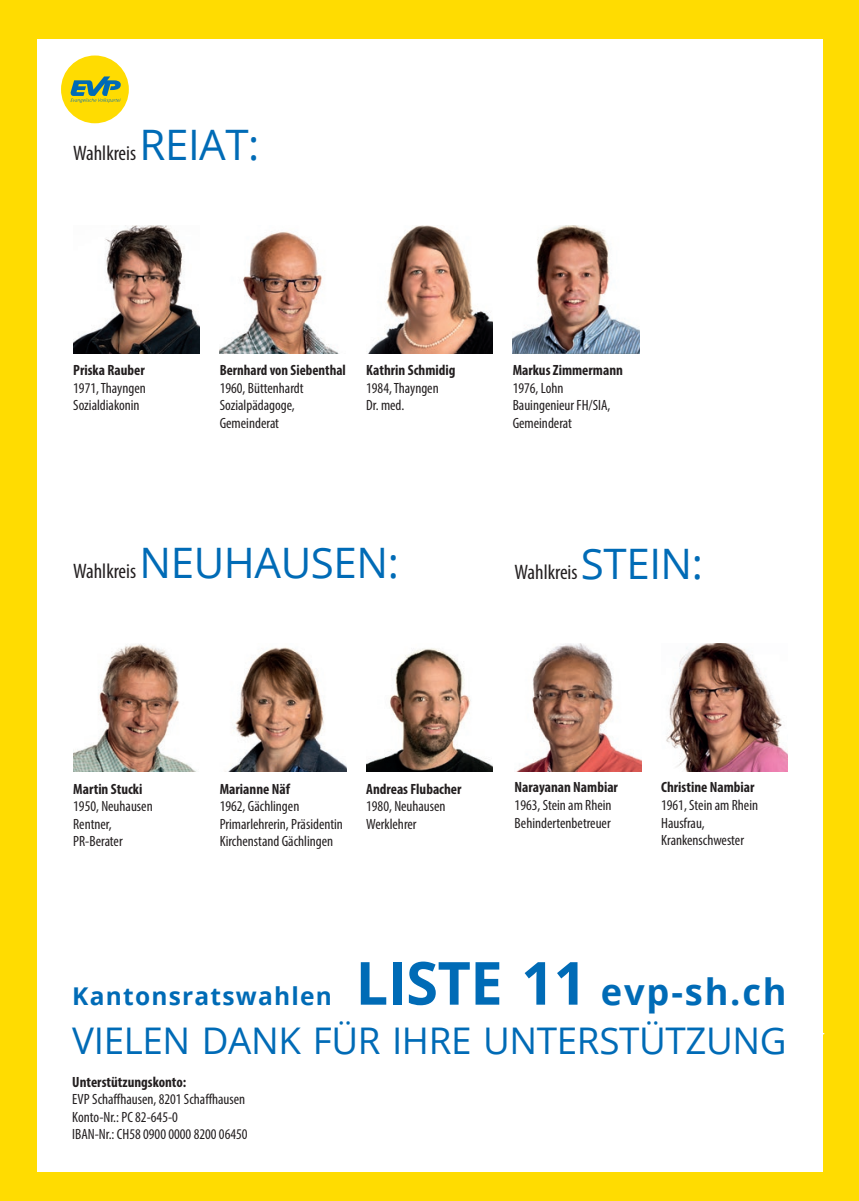
<style>
.page{position:relative;width:859px;height:1201px;background:#fff}
.page>*{position:absolute;margin:0;border:0;box-sizing:border-box;transform-origin:0 0}
.t1{font:700 59.5px "Open Sans";letter-spacing:-.01em;color:#006bb6}
.fliesstext_8_5_10{font:42px "Open Sans";letter-spacing:-.01em;color:#006bb6}
.t2{font:36.75px "Open Sans";letter-spacing:-.01em;color:#006bb6}
.t3{font:700 36.23px "Open Sans";letter-spacing:.05em;color:#006bb6}
.t4{font:700 24.5px "Open Sans";letter-spacing:.05em;color:#006bb6}
.fliesstext_8_5_10-2{font:condensed 21px "Myriad Pro";color:#231f20}
.fliesstext_8_5_10-3{font:condensed 14.88px/17.5px "Myriad Pro";color:#231f20}
.kandidaten_namen{font:700 condensed 14.88px "Myriad Pro";color:#231f20}
.fliesstext_8_5_10-4{font:700 condensed 14.88px "Myriad Pro";color:#231f20}
.s1{font-family:"Open Sans";font-stretch:normal;font-size:42px;color:#006bb6}
.s2{font-family:"Myriad Pro";font-stretch:condensed;font-size:21px;color:#231f20}
</style>
<div class="page">
<div style="left:0;top:0;width:858px;height:1200px;background:#ffdc01"></div>
<div style="left:37px;top:39px;width:785px;height:1132px;background:#fff"></div>
<svg style="left:822px;top:1004px;width:3px;height:38px"></svg>
<img style="left:73px;top:225px;width:127px;height:128px">
<img style="left:73px;top:643px;width:123px;height:128px">
<img style="left:517px;top:643px;width:124px;height:128px">
<img style="left:220px;top:231px;width:118px;height:122px">
<img style="left:229px;top:647px;width:117px;height:124px">
<img style="left:666px;top:643px;width:121px;height:128px">
<img style="left:366px;top:648px;width:126px;height:123px">
<img style="left:368px;top:225px;width:124px;height:128px">
<img style="left:512px;top:225px;width:127px;height:128px">
<div style="left:61px;top:55px;width:68px;height:68px;background:#ffdc01;border-radius:50%"></div>
<svg style="left:70px;top:76px;width:51px;height:27px"></svg>
<p class="fliesstext_8_5_10-2" style="left:73px;top:140px;width:188px">Wahlkreis <span class="s1">REIAT:</span></p>
<p class="kandidaten_namen" style="left:73px;top:361px;width:73px">Priska Rauber</p>
<p class="fliesstext_8_5_10-3" style="left:73px;top:379px;width:74px">1971, Thayngen</p>
<p class="fliesstext_8_5_10-3" style="left:73px;top:396px;width:68px">Sozialdiakonin</p>
<p class="kandidaten_namen" style="left:220px;top:361px;width:127px">Bernhard von Siebenthal</p>
<p class="fliesstext_8_5_10-3" style="left:220px;top:379px;width:85px">1960, Büttenhardt</p>
<p class="fliesstext_8_5_10-3" style="left:220px;top:396px;width:77px">Sozialpädagoge,</p>
<p class="fliesstext_8_5_10-3" style="left:220px;top:414px;width:61px">Gemeinderat</p>
<p class="kandidaten_namen" style="left:366px;top:361px;width:91px">Kathrin Schmidig</p>
<p class="fliesstext_8_5_10-3" style="left:366px;top:379px;width:74px">1984, Thayngen</p>
<p class="fliesstext_8_5_10-3" style="left:366px;top:396px;width:40px">Dr. med.</p>
<p class="kandidaten_namen" style="left:512px;top:361px;width:112px">Markus Zimmermann</p>
<p class="fliesstext_8_5_10-3" style="left:512px;top:379px;width:52px">1976, Lohn</p>
<p class="fliesstext_8_5_10-3" style="left:512px;top:396px;width:99px">Bauingenieur FH/SIA,</p>
<p class="fliesstext_8_5_10-3" style="left:512px;top:414px;width:61px">Gemeinderat</p>
<p class="fliesstext_8_5_10" style="left:73px;top:534px;width:327px"><span class="s2">Wahlkreis</span> NEUHAUSEN:</p>
<p class="fliesstext_8_5_10-2" style="left:514px;top:560px;width:190px">Wahlkreis <span class="s1">STEIN:</span></p>
<p class="kandidaten_namen" style="left:73px;top:779px;width:71px">Martin Stucki</p>
<p class="fliesstext_8_5_10-3" style="left:73px;top:797px;width:81px">1950, Neuhausen</p>
<p class="fliesstext_8_5_10-3" style="left:73px;top:815px;width:40px">Rentner,</p>
<p class="fliesstext_8_5_10-3" style="left:73px;top:832px;width:51px">PR-Berater</p>
<p class="kandidaten_namen" style="left:220px;top:779px;width:72px">Marianne Näf</p>
<p class="fliesstext_8_5_10-3" style="left:220px;top:797px;width:81px">1962, Gächlingen</p>
<p class="fliesstext_8_5_10-3" style="left:220px;top:815px;width:125px">Primarlehrerin, Präsidentin<br>Kirchenstand Gächlingen</p>
<p class="kandidaten_namen" style="left:366px;top:779px;width:97px">Andreas Flubacher</p>
<p class="fliesstext_8_5_10-3" style="left:366px;top:797px;width:81px">1980, Neuhausen</p>
<p class="fliesstext_8_5_10-3" style="left:366px;top:815px;width:52px">Werklehrer</p>
<p class="kandidaten_namen" style="left:514px;top:778px;width:105px">Narayanan Nambiar</p>
<p class="fliesstext_8_5_10-3" style="left:514px;top:796px;width:98px">1963, Stein am Rhein</p>
<p class="fliesstext_8_5_10-3" style="left:514px;top:813px;width:97px">Behindertenbetreuer</p>
<p class="kandidaten_namen" style="left:660px;top:778px;width:95px">Christine Nambiar</p>
<p class="fliesstext_8_5_10-3" style="left:660px;top:796px;width:98px">1961, Stein am Rhein</p>
<p class="fliesstext_8_5_10-3" style="left:660px;top:813px;width:45px">Hausfrau,</p>
<p class="fliesstext_8_5_10-3" style="left:660px;top:831px;width:84px">Krankenschwester</p>
<p class="t1" style="left:355px;top:941px;width:232px">LISTE 11</p>
<p class="t3" style="left:600px;top:966px;width:187px">evp-sh.ch</p>
<p class="t2" style="left:72px;top:1015px;width:715px">VIELEN DANK FÜR IHRE UNTERSTÜTZUNG</p>
<p class="fliesstext_8_5_10-4" style="left:72px;top:1072px;width:116px">Unterstützungskonto:</p>
<p class="fliesstext_8_5_10-3" style="left:72px;top:1090px;width:174px">EVP Schaffhausen, 8201 Schaffhausen</p>
<p class="fliesstext_8_5_10-3" style="left:72px;top:1108px;width:107px">Konto-Nr.: PC 82-645-0</p>
<p class="fliesstext_8_5_10-3" style="left:72px;top:1125px;width:177px">IBAN-Nr.: CH58 0900 0000 8200 06450</p>
<p class="t4" style="left:72px;top:978px;width:261px">Kantonsratswahlen</p>
</div>
